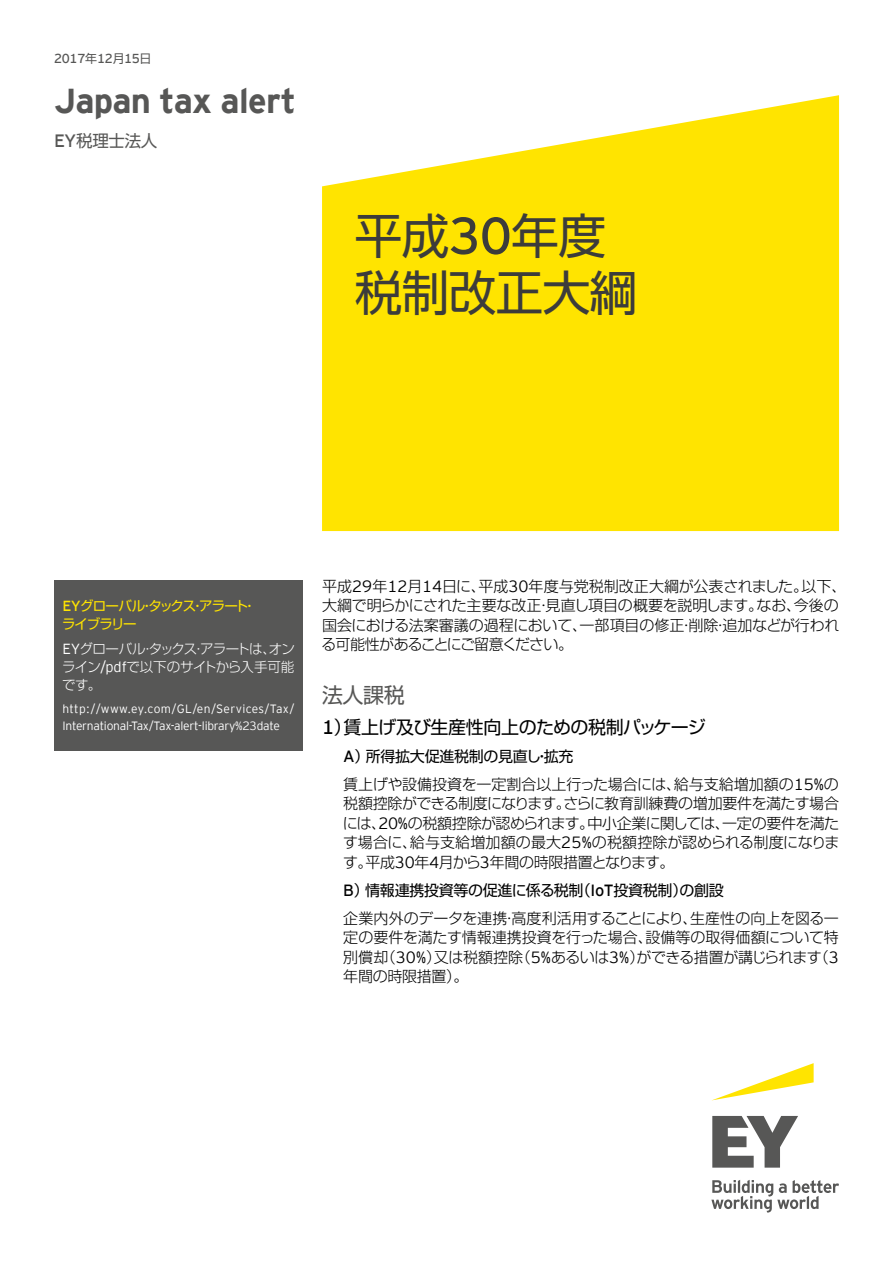
<style>
.page{position:relative;width:893px;height:1263px;background:#fff}
.page>*{position:absolute;margin:0;border:0;box-sizing:border-box;transform-origin:0 0}
.t1{font:48px/57px "Shin Go Pro";letter-spacing:-.02em;color:#3c3c3b}
.t2{font:700 34.5px "EY Interstate";letter-spacing:-.02em;color:#575756}
.t3{font:21px "Shin Go Pro";color:#575756}
.t4{font:18px "Shin Go Pro";letter-spacing:-.035em;color:#000}
.t5{font:16.5px "Shin Go Pro";letter-spacing:-.02em;color:#575756}
.t6{font:300 15px/19.5px "Shin Go Pro";letter-spacing:-.015em;color:#000}
.t7{font:300 13.5px/18px "Shin Go Pro";letter-spacing:-.05em;color:#fff;text-align:justify}
.t8{font:13.5px/18px "Shin Go Pro";letter-spacing:-.075em;color:#ffe400}
.t9{font:13.05px "EY Interstate";letter-spacing:-.02em;color:#575756}
.t10{font:300 12px/16.5px "EY Interstate";letter-spacing:-.02em;color:#fff}
.s1{font-family:"Shin Go Pro";font-size:12px}
.s2{font-family:"EY Interstate";font-size:17.85px}
.s3{font-family:"EY Interstate";font-size:52.05px}
.s4{font-family:"EY Interstate";font-size:14.7px}
.s5{font-family:"EY Interstate";font-size:16.2px}
.s6{font-family:"EY Interstate";font-size:19.5px}
.s7{font-family:"EY Interstate";font-weight:400;font-size:16.2px}
.s8{font-weight:400}
</style>
<div class="page">
<svg style="left:713px;top:1063px;width:101px;height:37px"></svg>
<svg style="left:711px;top:1116px;width:128px;height:96px"></svg>
<svg style="left:322px;top:95px;width:517px;height:436px;background:#ffe61a"></svg>
<div style="left:54px;top:581px;width:249px;height:170px;background:#575756"></div>
<p class="t9" style="left:54px;top:49px;width:99px">2017<span class="s1">年</span>12<span class="s1">月</span>15<span class="s1">日</span></p>
<h2 class="t2" style="left:54px;top:76px;width:243px">Japan tax alert</h2>
<p class="t5" style="left:54px;top:127px;width:105px"><span class="s2">EY</span>税理士法人</p>
<h1 class="t1" style="left:354px;top:201px;width:285px">平成<span class="s3">30</span>年度税制改正大綱</h1>
<p class="t8" style="left:62px;top:596px;width:196px"><span class="s4">EY</span>グローバル・タックス・アラート・ライブラリー</p>
<p class="t7" style="left:62px;top:638px;width:234px"><span class="s4">EY</span>グローバル・タックス・アラートは、オンライン<span class="s4">/pdf</span>で以下のサイトから入手可能です。</p>
<p class="t10" style="left:63px;top:700px;width:233px">http://www.ey.com/GL/en/Services/Tax/<br>International-Tax/Tax-alert-library%23date</p>
<p class="t6" style="left:321px;top:574px;width:527px">平成<span class="s5">29</span>年<span class="s5">12</span>月<span class="s5">14</span>日に、平成<span class="s5">30</span>年度与党税制改正大綱が公表されました。以下、大綱で明らかにされた主要な改正・見直し項目の概要を説明します。なお、今後の国会における法案審議の過程において、一部項目の修正・削除・追加などが行われる可能性があることにご留意ください。</p>
<h3 class="t3" style="left:322px;top:677px;width:84px">法人課税</h3>
<p class="t4" style="left:322px;top:712px;width:385px"><span class="s6">1</span>）賃上げ及び生産性向上のための税制パッケージ</p>
<p class="t6" style="left:343px;top:740px;width:497px;line-height:28px"><span class="s7">A</span><span class="s8">）所得拡大促進税制の見直し・拡充<br></span>賃上げや設備投資を一定割合以上行った場合には、給与支給増加額の<span class="s5">15%</span>の</p>
<p class="t6" style="left:343px;top:792px;width:498px;text-align:justify">税額控除ができる制度になります。さらに教育訓練費の増加要件を満たす場合には、<span class="s5">20%</span>の税額控除が認められます。中小企業に関しては、一定の要件を満たす場合に、給与支給増加額の最大<span class="s5">25%</span>の税額控除が認められる制度になります。平成<span class="s5">30</span>年<span class="s5">4</span>月から<span class="s5">3</span>年間の時限措置となります。</p>
<p class="t6" style="left:343px;top:874px;width:497px;line-height:28px"><span class="s7">B</span><span class="s8">）情報連携投資等の促進に係る税制（</span><span class="s7">IoT</span><span class="s8">投資税制）の創設<br></span>企業内外のデータを連携・高度利活用することにより、生産性の向上を図る一</p>
<p class="t6" style="left:343px;top:926px;width:497px;text-align:justify">定の要件を満たす情報連携投資を行った場合、設備等の取得価額について特別償却（<span class="s5">30%</span>）又は税額控除（<span class="s5">5%</span>あるいは<span class="s5">3%</span>）ができる措置が講じられます（<span class="s5">3</span>年間の時限措置）。</p>
</div>
